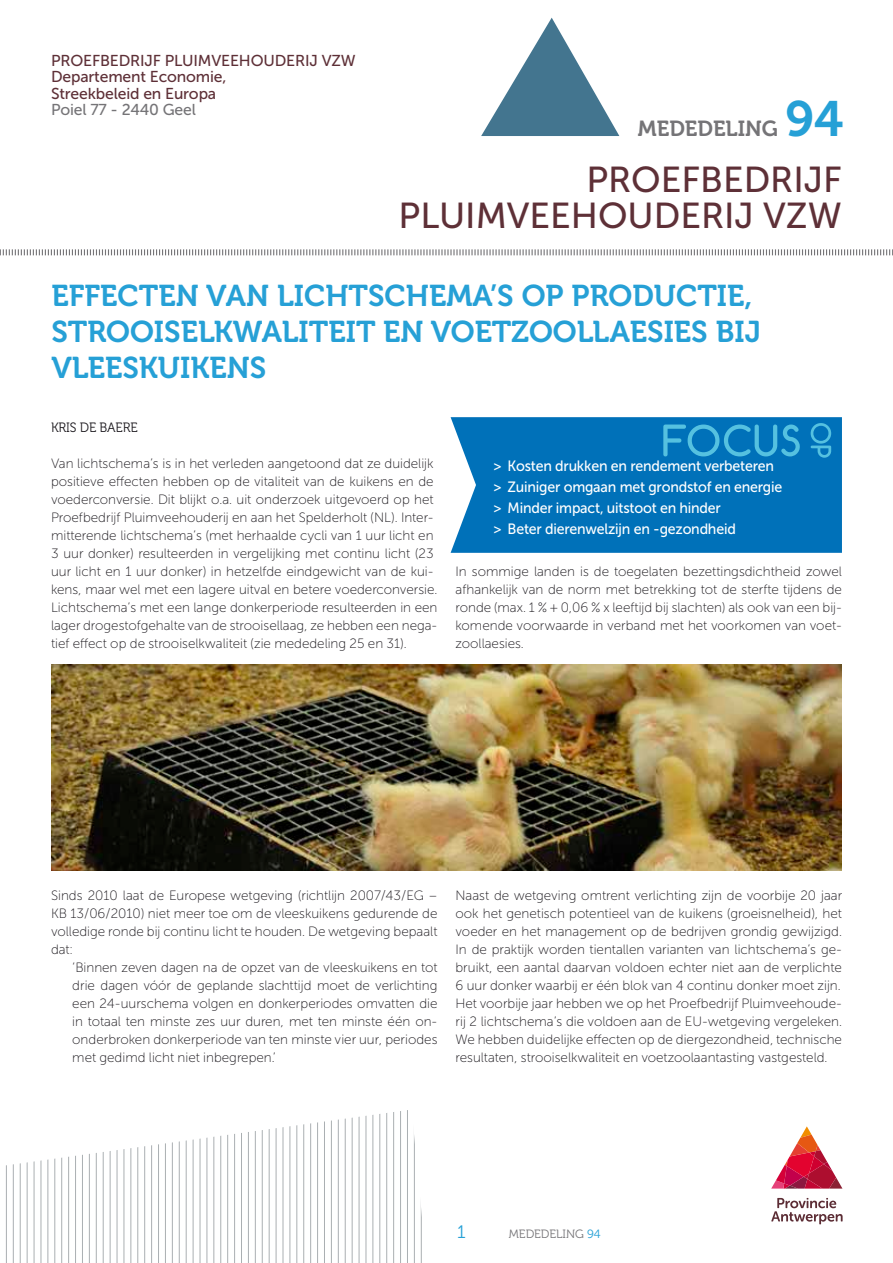
<style>
.page{position:relative;width:893px;height:1263px;background:#fff}
.page>*{position:absolute;margin:0;border:0;box-sizing:border-box;transform-origin:0 0}
.t1{font:49.5px "Museo 700";color:#26a0d6}
.t2{font:36px/36px "Museo Sans 500";color:#5e3037;text-align:right}
.t3{font:30px/36px "Museo 700";color:#26a0d6}
.t4{font:21.75px "Museo 700";color:#757477}
.t5{font:18px "Museo 300";color:#26a0d6}
.t6{font:15.75px/16.5px "Museo Sans 500";letter-spacing:-.01em;color:#5e3037}
.t7{font:15.75px "Museo Sans 500";letter-spacing:-.01em;color:#757477}
.t8{font:14.85px/21.1px "Museo Sans 500";letter-spacing:-.015em;color:#fff;scale:.95 1}
.t9{font:13.5px/18px "Museo Sans Cyrl 100";color:#1a171c;text-align:justify}
.t10{font:13.5px "Museo 300";letter-spacing:-.01em;color:#1a171c;scale:.96 1}
.t11{font:12px "Museo 300";color:#757477}
.s1{color:#26a0d6}
</style>
<div class="page">
<hr style="left:172px;top:1109px;width:1px;height:154px;background:#aaafb2">
<hr style="left:165px;top:1109px;width:1px;height:154px;background:#aaafb2">
<hr style="left:158px;top:1109px;width:1px;height:154px;background:#aaafb2">
<hr style="left:151px;top:1109px;width:1px;height:154px;background:#aaafb2">
<hr style="left:144px;top:1109px;width:1px;height:154px;background:#aaafb2">
<hr style="left:137px;top:1109px;width:1px;height:154px;background:#aaafb2">
<hr style="left:130px;top:1109px;width:1px;height:154px;background:#aaafb2">
<hr style="left:124px;top:1109px;width:1px;height:154px;background:#aaafb2">
<hr style="left:117px;top:1109px;width:1px;height:154px;background:#aaafb2">
<hr style="left:110px;top:1109px;width:1px;height:154px;background:#aaafb2">
<hr style="left:103px;top:1109px;width:1px;height:154px;background:#aaafb2">
<hr style="left:0;top:1109px;width:1px;height:154px;background:#aaafb2">
<hr style="left:27px;top:1109px;width:1px;height:154px;background:#aaafb2">
<hr style="left:89px;top:1109px;width:1px;height:154px;background:#aaafb2">
<hr style="left:75px;top:1109px;width:1px;height:154px;background:#aaafb2">
<hr style="left:179px;top:1109px;width:1px;height:154px;background:#aaafb2">
<hr style="left:359px;top:1109px;width:1px;height:154px;background:#aaafb2">
<hr style="left:262px;top:1109px;width:1px;height:154px;background:#aaafb2">
<hr style="left:255px;top:1109px;width:1px;height:154px;background:#aaafb2">
<hr style="left:248px;top:1109px;width:1px;height:154px;background:#aaafb2">
<hr style="left:241px;top:1109px;width:1px;height:154px;background:#aaafb2">
<hr style="left:234px;top:1109px;width:1px;height:154px;background:#aaafb2">
<hr style="left:227px;top:1109px;width:1px;height:154px;background:#aaafb2">
<hr style="left:220px;top:1109px;width:1px;height:154px;background:#aaafb2">
<hr style="left:213px;top:1109px;width:1px;height:154px;background:#aaafb2">
<hr style="left:206px;top:1109px;width:1px;height:154px;background:#aaafb2">
<hr style="left:200px;top:1109px;width:1px;height:154px;background:#aaafb2">
<hr style="left:193px;top:1109px;width:1px;height:154px;background:#aaafb2">
<hr style="left:13px;top:1109px;width:1px;height:154px;background:#aaafb2">
<hr style="left:47px;top:1109px;width:1px;height:154px;background:#aaafb2">
<hr style="left:96px;top:1109px;width:1px;height:154px;background:#aaafb2">
<hr style="left:20px;top:1109px;width:1px;height:154px;background:#aaafb2">
<hr style="left:54px;top:1109px;width:1px;height:154px;background:#aaafb2">
<hr style="left:82px;top:1109px;width:1px;height:154px;background:#aaafb2">
<hr style="left:352px;top:1109px;width:1px;height:154px;background:#aaafb2">
<hr style="left:6px;top:1109px;width:1px;height:154px;background:#aaafb2">
<hr style="left:421px;top:1109px;width:1px;height:154px;background:#aaafb2">
<hr style="left:414px;top:1109px;width:1px;height:154px;background:#aaafb2">
<hr style="left:407px;top:1109px;width:1px;height:154px;background:#aaafb2">
<hr style="left:400px;top:1109px;width:1px;height:154px;background:#aaafb2">
<hr style="left:393px;top:1109px;width:1px;height:154px;background:#aaafb2">
<hr style="left:386px;top:1109px;width:1px;height:154px;background:#aaafb2">
<hr style="left:379px;top:1109px;width:1px;height:154px;background:#aaafb2">
<hr style="left:372px;top:1109px;width:1px;height:154px;background:#aaafb2">
<hr style="left:366px;top:1109px;width:1px;height:154px;background:#aaafb2">
<hr style="left:41px;top:1109px;width:1px;height:154px;background:#aaafb2">
<hr style="left:68px;top:1109px;width:1px;height:154px;background:#aaafb2">
<hr style="left:269px;top:1109px;width:1px;height:154px;background:#aaafb2">
<hr style="left:345px;top:1109px;width:1px;height:154px;background:#aaafb2">
<hr style="left:338px;top:1109px;width:1px;height:154px;background:#aaafb2">
<hr style="left:331px;top:1109px;width:1px;height:154px;background:#aaafb2">
<hr style="left:324px;top:1109px;width:1px;height:154px;background:#aaafb2">
<hr style="left:317px;top:1109px;width:1px;height:154px;background:#aaafb2">
<hr style="left:310px;top:1109px;width:1px;height:154px;background:#aaafb2">
<hr style="left:303px;top:1109px;width:1px;height:154px;background:#aaafb2">
<hr style="left:296px;top:1109px;width:1px;height:154px;background:#aaafb2">
<hr style="left:289px;top:1109px;width:1px;height:154px;background:#aaafb2">
<hr style="left:283px;top:1109px;width:1px;height:154px;background:#aaafb2">
<hr style="left:276px;top:1109px;width:1px;height:154px;background:#aaafb2">
<hr style="left:34px;top:1109px;width:1px;height:154px;background:#aaafb2">
<hr style="left:61px;top:1109px;width:1px;height:154px;background:#aaafb2">
<hr style="left:186px;top:1109px;width:1px;height:154px;background:#aaafb2">
<svg style="left:771px;top:1126px;width:72px;height:99px"></svg>
<svg style="left:481px;top:18px;width:138px;height:118px"></svg>
<svg style="left:0;top:249px;width:893px;height:7px"></svg>
<div style="left:451px;top:417px;width:391px;height:136px;background:#0071b9"></div>
<svg style="left:811px;top:423px;width:20px;height:35px"></svg>
<svg style="left:663px;top:424px;width:137px;height:32px;background:#1b8bc5"></svg>
<img style="left:51px;top:664px;width:791px;height:206px">
<p class="t6" style="left:51px;top:52px;width:306px">PROEFBEDRIJF PLUIMVEEHOUDERIJ VZW<br>Departement Economie,<br>Streekbeleid en Europa</p>
<p class="t7" style="left:51px;top:101px;width:146px">Poiel 77 - 2440 Geel</p>
<h3 class="t4" style="left:638px;top:116px;width:142px">MEDEDELING</h3>
<h1 class="t1" style="left:785px;top:91px;width:59px">94</h1>
<h2 class="t2" style="left:399px;top:162px;width:445px">PROEFBEDRIJF<br>PLUIMVEEHOUDERIJ VZW</h2>
<h3 class="t3" style="left:51px;top:278px;width:711px">EFFECTEN VAN LICHTSCHEMA’S OP PRODUCTIE,<br>STROOISELKWALITEIT EN VOETZOOLLAESIES BIJ<br>VLEESKUIKENS</h3>
<p class="t10" style="left:51px;top:420px;width:92px">KRIS DE BAERE</p>
<p class="t9" style="left:51px;top:455px;width:388px;text-align:left">Van lichtschema’s is in het verleden aangetoond dat ze duidelijk positieve effecten hebben op de vitaliteit van de kuikens en de voederconversie. Dit blijkt o.a. uit onderzoek uitgevoerd op het Proefbedrijf Pluimveehouderij en aan het Spelderholt (NL). Inter&shy;mitterende lichtschema’s (met herhaalde cycli van 1 uur licht en 3 uur donker) resulteerden in vergelijking met continu licht (23 uur licht en 1 uur donker) in hetzelfde eindgewicht van de kui&shy;kens, maar wel met een lagere uitval en betere voederconversie.<br>Lichtschema’s met een lange donkerperiode resulteerden in een lager drogestofgehalte van de strooisellaag, ze hebben een nega&shy;tief effect op de strooiselkwaliteit (zie mededeling 25 en 31).</p>
<p class="t8" style="left:493px;top:455px;width:306px">&gt; Kosten drukken en rendement verbeteren &gt; Zuiniger omgaan met grondstof en energie &gt; Minder impact, uitstoot en hinder<br>&gt; Beter dierenwelzijn en -gezondheid</p>
<p class="t9" style="left:455px;top:562px;width:388px">In sommige landen is de toegelaten bezettingsdichtheid zowel afhankelijk van de norm met betrekking tot de sterfte tijdens de ronde (max. 1 % + 0,06 % x leeftijd bij slachten) als ook van een bij&shy;komende voorwaarde in verband met het voorkomen van voet&shy;zoollaesies.</p>
<p class="t9" style="left:51px;top:886px;width:388px">Sinds 2010 laat de Europese wetgeving (richtlijn 2007/43/EG – KB 13/06/2010) niet meer toe om de vleeskuikens gedurende de volledige ronde bij continu licht te houden. De wetgeving bepaalt dat:</p>
<p class="t9" style="left:72px;top:958px;width:367px">‘Binnen zeven dagen na de opzet van de vleeskuikens en tot drie dagen vóór de geplande slachttijd moet de verlichting een 24-uurschema volgen en donkerperiodes omvatten die in totaal ten minste zes uur duren, met ten minste één on&shy;onderbroken donkerperiode van ten minste vier uur, periodes met gedimd licht niet inbegrepen.’</p>
<p class="t9" style="left:455px;top:886px;width:388px">Naast de wetgeving omtrent verlichting zijn de voorbije 20 jaar ook het genetisch potentieel van de kuikens (groeisnelheid), het voeder en het management op de bedrijven grondig gewijzigd.<br>In de praktijk worden tientallen varianten van lichtschema’s ge&shy;bruikt, een aantal daarvan voldoen echter niet aan de verplichte 6 uur donker waarbij er één blok van 4 continu donker moet zijn.<br>Het voorbije jaar hebben we op het Proefbedrijf Pluimveehoude&shy;rij 2 lichtschema’s die voldoen aan de EU-wetgeving vergeleken.<br>We hebben duidelijke effecten op de diergezondheid, technische resultaten, strooiselkwaliteit en voetzoolaantasting vastgesteld.</p>
<h3 class="t5" style="left:457px;top:1222px;width:10px">1</h3>
<p class="t11" style="left:509px;top:1227px;width:93px">MEDEDELING <span class="s1">94</span></p>
</div>
